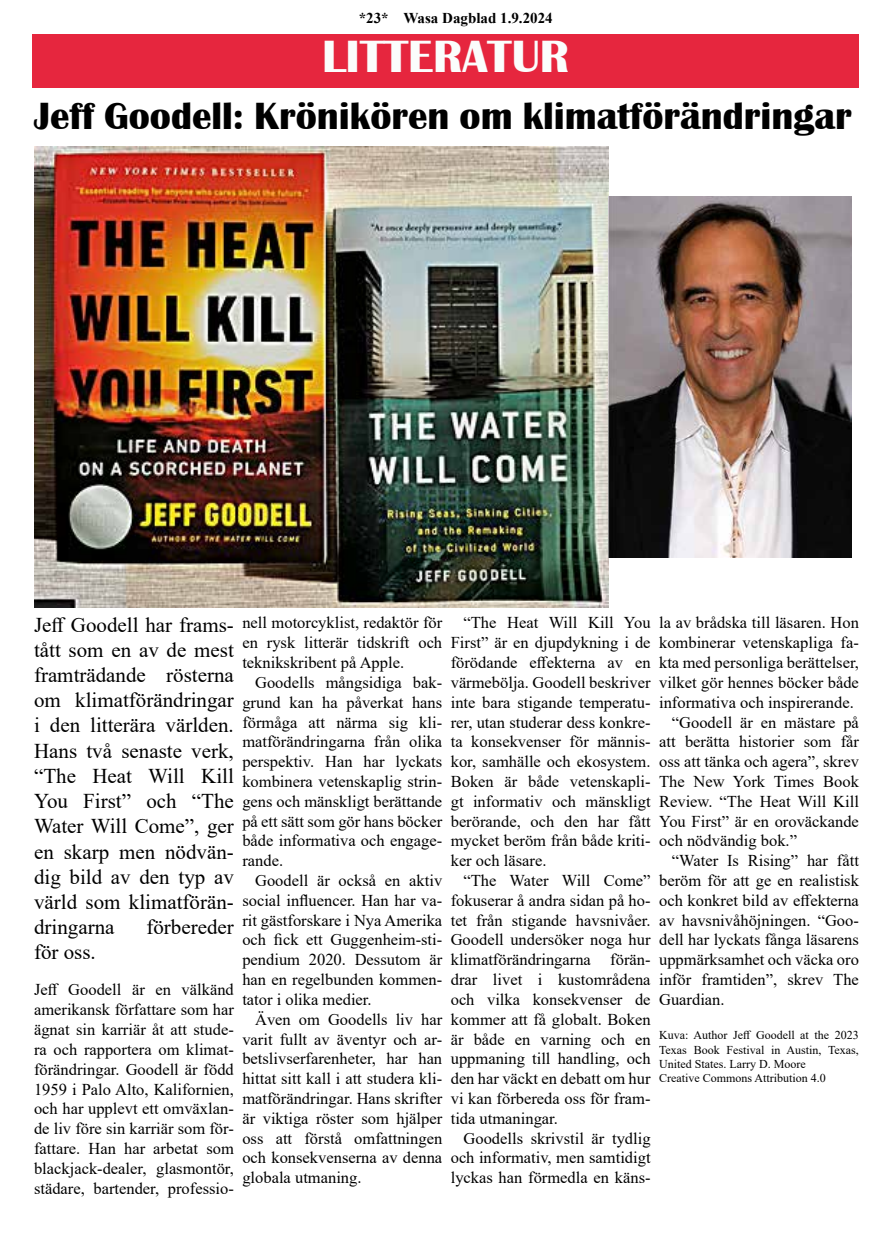
<style>
.page{position:relative;width:893px;height:1234px;background:#fff}
.page>*{position:absolute;margin:0;border:0;box-sizing:border-box;transform-origin:0 0}
.t1{font:700 46.5px "Britannic";color:#fbfdfc}
.t2{font:700 39px "Britannic";color:#000}
.t3{font:21px/25.2px "Times New Roman";color:#000;text-align:justify}
.t4{font:16.5px/19.8px "Times New Roman";color:#000;text-align:justify}
.t5{font:700 15px "Times New Roman";color:#000}
.t6{font:12px/14.4px "Times New Roman";color:#000}
</style>
<div class="page">
<div style="left:33px;top:34px;width:826px;height:53px;background:#e6263e"></div>
<img style="left:34px;top:146px;width:574px;height:461px">
<img style="left:608px;top:196px;width:244px;height:361px">
<p class="t5" style="left:359px;top:7px;width:195px">*23* Wasa Dagblad 1.9.2024</p>
<h1 class="t1" style="left:322px;top:30px;width:249px">LITTERATUR</h1>
<h2 class="t2" style="left:34px;top:93px;width:819px">Jeff Goodell: Krönikören om klimatförändringar</h2>
<p class="t3" style="left:34px;top:611px;width:201px">Jeff Goodell har frams&shy;tått som en av de mest framträdande rösterna om klimatförändringar i den litterära världen.<br>Hans två senaste verk, “The Heat Will Kill You First” och “The Water Will Come”, ger en skarp men nödvän&shy;dig bild av den typ av värld som klimatförän&shy;dringarna</p>
<p class="t3" style="left:146px;top:913px;width:89px">förbereder</p>
<p class="t3" style="left:34px;top:938px;width:63px">för oss.</p>
<p class="t4" style="left:34px;top:979px;width:201px">Jeff Goodell är en välkänd amerikansk författare som har ägnat sin karriär åt att stude&shy;ra och rapportera om klimat&shy;förändringar. Goodell är född 1959 i Palo Alto, Kalifornien, och har upplevt ett omväxlan&shy;de liv före sin karriär som för&shy;fattare. Han har arbetat som blackjack-dealer, glasmontör, städare, bartender, professio-</p>
<p class="t4" style="left:242px;top:612px;width:201px">nell motorcyklist, redaktör för en rysk litterär tidskrift och teknikskribent på Apple.</p>
<p class="t4" style="left:242px;top:671px;width:201px;text-indent:13px">Goodells mångsidiga bak&shy;grund kan ha påverkat hans förmåga att närma sig kli&shy;matförändringarna från olika perspektiv. Han har lyckats kombinera vetenskaplig strin&shy;gens och mänskligt berättande på ett sätt som gör hans böcker både informativa och engage&shy;rande.</p>
<p class="t4" style="left:242px;top:869px;width:201px;text-indent:13px">Goodell är också en aktiv social influencer. Han har va&shy;rit gästforskare i Nya Amerika och fick ett Guggenheim-sti&shy;pendium 2020. Dessutom är han en regelbunden kommen&shy;tator i olika medier.</p>
<p class="t4" style="left:242px;top:1008px;width:201px;text-indent:13px">Även om Goodells liv har varit fullt av äventyr och ar&shy;betslivserfarenheter, har han hittat sitt kall i att studera kli&shy;matförändringar. Hans skrifter är viktiga röster som hjälper oss att förstå omfattningen och konsekvenserna av denna globala utmaning.</p>
<p class="t4" style="left:451px;top:612px;width:201px;text-indent:13px">“The Heat Will Kill You First” är en djupdykning i de förödande effekterna av en värmebölja. Goodell beskriver inte bara stigande temperatu&shy;rer, utan studerar dess konkre&shy;ta konsekvenser för männis&shy;kor, samhälle och ekosystem.<br>Boken är både vetenskapli&shy;gt informativ och mänskligt berörande, och den har fått mycket beröm från både kriti&shy;ker och läsare.</p>
<p class="t4" style="left:451px;top:869px;width:201px;text-indent:13px">“The Water Will Come” fokuserar å andra sidan på ho&shy;tet från stigande havsnivåer.<br>Goodell undersöker noga hur klimatförändringarna förän&shy;drar livet i kustområdena och vilka konsekvenser de kommer att få globalt. Boken är både en varning och en uppmaning till handling, och den har väckt en debatt om hur vi kan förbereda oss för fram&shy;tida utmaningar.</p>
<p class="t4" style="left:451px;top:1127px;width:201px;text-indent:13px">Goodells skrivstil är tydlig och informativ, men samtidigt lyckas han förmedla en käns-</p>
<p class="t4" style="left:659px;top:612px;width:201px">la av brådska till läsaren. Hon</p>
<p class="t4" style="left:659px;top:632px;width:201px">kombinerar vetenskapliga fa-</p>
<p class="t4" style="left:659px;top:652px;width:201px">kta med personliga berättelser,</p>
<p class="t4" style="left:659px;top:671px;width:201px">vilket gör hennes böcker både</p>
<p class="t4" style="left:659px;top:691px;width:196px">informativa och inspirerande.</p>
<p class="t4" style="left:672px;top:711px;width:189px">“Goodell är en mästare på</p>
<p class="t4" style="left:659px;top:731px;width:201px">att berätta historier som får</p>
<p class="t4" style="left:659px;top:751px;width:201px">oss att tänka och agera”, skrev</p>
<p class="t4" style="left:659px;top:770px;width:201px">The New York Times Book</p>
<p class="t4" style="left:659px;top:790px;width:201px">Review. “The Heat Will Kill</p>
<p class="t4" style="left:659px;top:810px;width:201px">You First” är en oroväckande</p>
<p class="t4" style="left:659px;top:830px;width:139px">och nödvändig bok.”</p>
<p class="t4" style="left:672px;top:850px;width:189px">“Water Is Rising” har fått</p>
<p class="t4" style="left:659px;top:869px;width:201px">beröm för att ge en realistisk</p>
<p class="t4" style="left:659px;top:889px;width:201px">och konkret bild av effekterna</p>
<p class="t4" style="left:659px;top:909px;width:201px">av havsnivåhöjningen. “Goo-</p>
<p class="t4" style="left:659px;top:929px;width:201px">dell har lyckats fånga läsarens</p>
<p class="t4" style="left:659px;top:949px;width:201px">uppmärksamhet och väcka oro</p>
<p class="t4" style="left:659px;top:968px;width:201px">inför framtiden”, skrev The</p>
<p class="t4" style="left:659px;top:988px;width:67px">Guardian.</p>
<p class="t6" style="left:659px;top:1027px;width:201px">Kuva: Author Jeff Goodell at the 2023<br>Texas Book Festival in Austin, Texas, United States. Larry D. Moore<br>Creative Commons Attribution 4.0</p>
</div>
